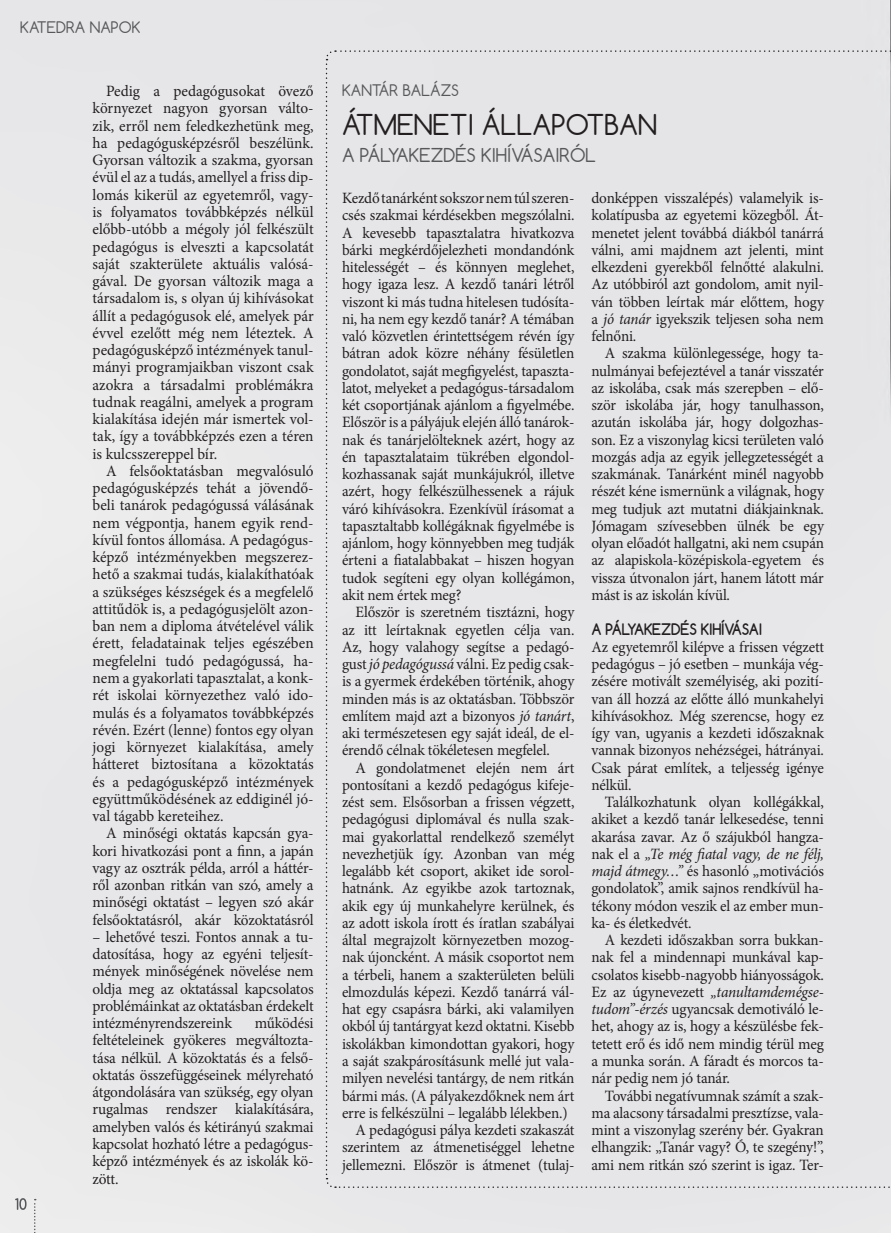
<style>
.page{position:relative;width:891px;height:1233px;background:#fff}
.page>*{position:absolute;margin:0;border:0;box-sizing:border-box;transform-origin:0 0}
.t1{font:27px "Comfortaa";color:#231f20}
.t2{font:18px "Comfortaa";color:#57585a}
.t3{font:15.75px/17.2px "Minion Pro";letter-spacing:-.01em;color:#231f20;text-align:justify;scale:.96 1}
.t4{font:15.75px/17.2px "Minion Pro";letter-spacing:-.01em;color:#231f20;text-align:justify}
.t5{font:15.75px/17.2px "Minion Pro";letter-spacing:-.01em;color:#231f20;text-align:justify;scale:.95 1}
.t6{font:15px "Comfortaa";color:#57585a}
.t7{font:700 15px "Comfortaa";letter-spacing:-.01em;color:#231f20;scale:.96 1}
.s1{font-style:italic}
</style>
<div class="page">
<svg style="left:15px;top:1198px;width:12px;height:11px"></svg>
<svg style="left:34px;top:1198px;width:2px;height:35px"></svg>
<div style="left:325px;top:50px;width:566px;height:1138px;background:#e5e5e7"></div>
<p class="t6" style="left:20px;top:17px;width:122px">KATEDRA NAPOK</p>
<p class="t4" style="left:93px;top:83px;width:223px;text-indent:14px">Pedig a pedagógusokat övező környezet nagyon gyorsan válto&shy;zik, erről nem feledkezhetünk meg, ha pedagógusképzésről beszélünk.<br>Gyorsan változik a szakma, gyorsan évül el az a tudás, amellyel a friss dip&shy;lomás kikerül az egyetemről, vagy&shy;is folyamatos továbbképzés nélkül előbb-utóbb a mégoly jól felkészült pedagógus is elveszti a kapcsolatát saját szakterülete aktuális valósá&shy;gával. De gyorsan változik maga a társadalom is, s olyan új kihívásokat állít a pedagógusok elé, amelyek pár évvel ezelőtt még nem léteztek. A pedagógusképző intézmények tanul&shy;mányi programjaikban viszont csak azokra a társadalmi problémákra tudnak reagálni, amelyek a program kialakítása idején már ismertek vol&shy;tak, így a továbbképzés ezen a téren is kulcsszereppel bír.</p>
<p class="t4" style="left:93px;top:462px;width:223px;text-indent:14px">A felsőoktatásban megvalósuló pedagógusképzés tehát a jövendő&shy;beli tanárok pedagógussá válásának nem végpontja, hanem egyik rend&shy;kívül fontos állomása. A pedagógus&shy;képző intézményekben megszerez&shy;hető a szakmai tudás, kialakíthatóak a szükséges készségek és a megfelelő attitűdök is, a pedagógusjelölt azon&shy;ban nem a diploma átvételével válik érett, feladatainak teljes egészében megfelelni tudó pedagógussá, ha&shy;nem a gyakorlati tapasztalat, a konk&shy;rét iskolai környezethez való ido&shy;mulás és a folyamatos továbbképzés révén. Ezért (lenne) fontos egy olyan jogi környezet kialakítása, amely hátteret biztosítana a közoktatás és a pedagógusképző intézmények együttműködésének az eddiginél jó&shy;val tágabb kereteihez.</p>
<p class="t4" style="left:93px;top:824px;width:223px;text-indent:14px">A minőségi oktatás kapcsán gya&shy;kori hivatkozási pont a finn, a japán vagy az osztrák példa, arról a háttér&shy;ről azonban ritkán van szó, amely a minőségi oktatást – legyen szó akár felsőoktatásról, akár közoktatásról</p>
<p class="t4" style="left:93px;top:928px;width:223px">– lehetővé teszi. Fontos annak a tu&shy;datosítása, hogy az egyéni teljesít&shy;mények minőségének növelése nem oldja meg az oktatással kapcsolatos problémáinkat az oktatásban érdekelt intézményrendszereink</p>
<p class="t4" style="left:93px;top:1014px;width:223px;text-indent:162px">működési feltételeinek gyökeres megváltozta&shy;tása nélkül. A közoktatás és a felső&shy;oktatás összefüggéseinek mélyreható átgondolására van szükség, egy olyan rugalmas rendszer kialakítására, amelyben valós és kétirányú szakmai kapcsolat hozható létre a pedagógus&shy;képző intézmények és az iskolák kö&shy;zött.</p>
<p class="t6" style="left:342px;top:81px;width:30px">KANTÁ</p>
<p class="t6" style="left:389px;top:81px;width:70px">R BALÁZS</p>
<h1 class="t1" style="left:342px;top:107px;width:314px">ÁTMENETI ÁLLAPOTBAN</h1>
<p class="t2" style="left:342px;top:143px;width:256px">A PÁLYAKEZDÉS KI HÍVÁSAI RÓL</p>
<p class="t3" style="left:342px;top:189px;width:244px">Kezdő tanárként sokszor nem túl szeren&shy;csés szakmai kérdésekben megszólalni.<br>A kevesebb tapasztalatra hivatkozva bárki megkérdőjelezheti mondandónk hitelességét – és könnyen meglehet, hogy igaza lesz. A kezdő tanári létről viszont ki más tudna hitelesen tudósíta&shy;ni, ha nem egy kezdő tanár? A témában való közvetlen érintettségem révén így bátran adok közre néhány fésületlen gondolatot, saját megfigyelést, tapaszta&shy;latot, melyeket a pedagógus-társadalom két csoportjának ajánlom a figyelmébe.<br>Először is a pályájuk elején álló tanárok&shy;nak és tanárjelölteknek azért, hogy az én tapasztalataim tükrében elgondol&shy;kozhassanak saját munkájukról, illetve azért, hogy felkészülhessenek a rájuk váró kihívásokra. Ezenkívül írásomat a tapasztaltabb kollégáknak figyelmébe is ajánlom, hogy könnyebben meg tudják érteni a fiatalabbakat – hiszen hogyan tudok segíteni egy olyan kollégámon, akit nem értek meg?</p>
<p class="t3" style="left:342px;top:603px;width:244px;text-indent:14px">Először is szeretném tisztázni, hogy az itt leírtaknak egyetlen célja van.<br>Az, hogy valahogy segítse a pedagó&shy;gust <span class="s1">jó pedagógussá</span> válni. Ez pedig csak&shy;is a gyermek érdekében történik, ahogy minden más is az oktatásban. Többször említem majd azt a bizonyos <span class="s1">jó tanárt</span>, aki természetesen egy saját ideál, de el&shy;érendő célnak tökéletesen megfelel.</p>
<p class="t3" style="left:356px;top:759px;width:230px">A gondolatmenet elején nem árt</p>
<p class="t3" style="left:342px;top:776px;width:244px">pontosítani a kezdő pedagógus kifeje-</p>
<p class="t3" style="left:342px;top:793px;width:244px">zést sem. Elsősorban a frissen végzett,</p>
<p class="t3" style="left:342px;top:810px;width:244px">pedagógusi diplomával és nulla szak-</p>
<p class="t3" style="left:342px;top:828px;width:244px">mai gyakorlattal rendelkező személyt</p>
<p class="t3" style="left:342px;top:845px;width:244px">nevezhetjük így. Azonban van még</p>
<p class="t3" style="left:342px;top:862px;width:244px">legalább két csoport, akiket ide sorol-</p>
<p class="t3" style="left:342px;top:879px;width:244px">hatnánk. Az egyikbe azok tartoznak,</p>
<p class="t3" style="left:342px;top:897px;width:244px">akik egy új munkahelyre kerülnek, és</p>
<p class="t3" style="left:342px;top:914px;width:244px">az adott iskola írott és íratlan szabályai</p>
<p class="t3" style="left:342px;top:931px;width:244px">által megrajzolt környezetben mozog-</p>
<p class="t3" style="left:342px;top:948px;width:244px">nak újoncként. A másik csoportot nem</p>
<p class="t3" style="left:342px;top:966px;width:244px">a térbeli, hanem a szakterületen belüli</p>
<p class="t3" style="left:342px;top:983px;width:244px">elmozdulás képezi. Kezdő tanárrá vál-</p>
<p class="t3" style="left:342px;top:1000px;width:244px">hat egy csapásra bárki, aki valamilyen</p>
<p class="t3" style="left:342px;top:1017px;width:244px">okból új tantárgyat kezd oktatni. Kisebb</p>
<p class="t3" style="left:342px;top:1035px;width:244px">iskolákban kimondottan gyakori, hogy</p>
<p class="t3" style="left:342px;top:1052px;width:244px">a saját szakpárosításunk mellé jut vala-</p>
<p class="t3" style="left:342px;top:1069px;width:244px">milyen nevelési tantárgy, de nem ritkán</p>
<p class="t3" style="left:342px;top:1086px;width:244px">bármi más. (A pályakezdőknek nem árt</p>
<p class="t3" style="left:342px;top:1104px;width:237px">erre is felkészülni – legalább lélekben.)</p>
<p class="t3" style="left:356px;top:1121px;width:230px">A pedagógusi pálya kezdeti szakaszát</p>
<p class="t3" style="left:342px;top:1138px;width:244px">szerintem az átmenetiséggel lehetne</p>
<p class="t3" style="left:342px;top:1155px;width:244px">jellemezni. Először is átmenet (tulaj-</p>
<p class="t3" style="left:591px;top:189px;width:244px">donképpen visszalépés) valamelyik is&shy;kolatípusba az egyetemi közegből. Át&shy;menetet jelent továbbá diákból tanárrá válni, ami majdnem azt jelenti, mint elkezdeni gyerekből felnőtté alakulni.<br>Az utóbbiról azt gondolom, amit nyil&shy;ván többen leírtak már előttem, hogy a <span class="s1">jó tanár</span> igyekszik teljesen soha nem felnőni.</p>
<p class="t3" style="left:591px;top:345px;width:244px;text-indent:14px">A szakma különlegessége, hogy ta&shy;nulmányai befejeztével a tanár visszatér az iskolába, csak más szerepben – elő&shy;ször iskolába jár, hogy tanulhasson, azután iskolába jár, hogy dolgozhas&shy;son. Ez a viszonylag kicsi területen való mozgás adja az egyik jellegzetességét a szakmának. Tanárként minél nagyobb részét kéne ismernünk a világnak, hogy meg tudjuk azt mutatni diákjainknak.<br>Jómagam szívesebben ülnék be egy olyan előadót hallgatni, aki nem csupán az alapiskola-középiskola-egyetem és vissza útvonalon járt, hanem látott már mást is az iskolán kívül.</p>
<p class="t7" style="left:591px;top:619px;width:179px">A PÁLYAKEZDÉS KIHÍVÁSAI</p>
<p class="t3" style="left:591px;top:638px;width:244px">Az egyetemről kilépve a frissen végzett pedagógus – jó esetben – munkája vég&shy;zésére motivált személyiség, aki pozití&shy;van áll hozzá az előtte álló munkahelyi kihívásokhoz. Még szerencse, hogy ez így van, ugyanis a kezdeti időszaknak vannak bizonyos nehézségei, hátrányai.<br>Csak párat említek, a teljesség igénye nélkül.</p>
<p class="t3" style="left:591px;top:793px;width:244px;text-indent:14px">Találkozhatunk olyan kollégákkal, akiket a kezdő tanár lelkesedése, tenni akarása zavar. Az ő szájukból hangza&shy;nak el a <span class="s1">„Te még fiatal vagy, de ne félj, majd átmegy…”</span> és hasonló „motivációs gondolatok”, amik sajnos rendkívül ha&shy;tékony módon veszik el az ember mun&shy;ka- és életkedvét.</p>
<p class="t5" style="left:591px;top:931px;width:246px;text-indent:13px">A kezdeti időszakban sorra bukkan&shy;nak fel a mindennapi munkával kap&shy;csolatos kisebb-nagyobb hiányosságok.<br>Ez az úgynevezett <span class="s1">„tanultamdemégse&shy;tudom”-érzés</span> ugyancsak demotiváló le&shy;het, ahogy az is, hogy a készülésbe fek&shy;tetett erő és idő nem mindig térül meg a munka során. A fáradt és morcos ta&shy;nár pedig nem jó tanár.</p>
<p class="t3" style="left:591px;top:1086px;width:244px;text-indent:13px">További negatívumnak számít a szak&shy;ma alacsony társadalmi presztízse, vala&shy;mint a viszonylag szerény bér. Gyakran elhangzik: „Tanár vagy? Ó, te szegény!”, ami nem ritkán szó szerint is igaz. Ter-</p>
</div>
